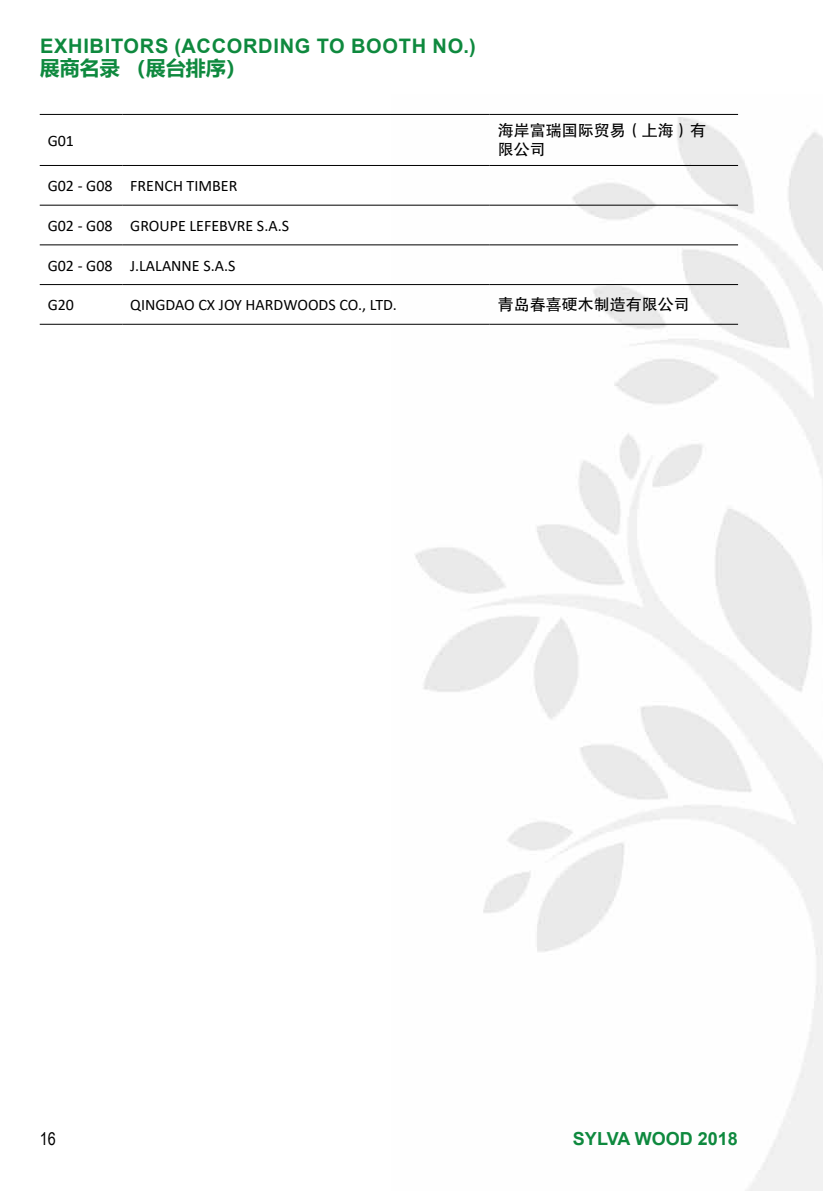
<style>
.page{position:relative;width:823px;height:1191px;background:#fff}
.page>*{position:absolute;margin:0;border:0;box-sizing:border-box;transform-origin:0 0}
.t1{font:700 20px "Arial";letter-spacing:.035em;color:#0e893e}
.t2{font:700 20px "Microsoft Ya Hei";color:#0e893e}
.t3{font:700 18px "Arial";color:#0e893e}
.t4{font:18px "Arial";color:#000;scale:.8 1}
.t5{font:16px "Calibri";color:#000}
.t6{font:16px/19.2px "FZHTJW GB1 0";color:#000}
</style>
<div class="page">
<img style="left:391px;top:113px;width:431px;height:1078px">
<hr style="left:40px;top:114px;width:82px;height:1px;background:#000">
<hr style="left:122px;top:114px;width:367px;height:1px;background:#000">
<hr style="left:489px;top:114px;width:248px;height:1px;background:#000">
<hr style="left:40px;top:165px;width:82px;height:1px;background:#000">
<hr style="left:122px;top:165px;width:367px;height:1px;background:#000">
<hr style="left:489px;top:165px;width:248px;height:1px;background:#000">
<hr style="left:40px;top:205px;width:82px;height:1px;background:#000">
<hr style="left:122px;top:205px;width:367px;height:1px;background:#000">
<hr style="left:489px;top:205px;width:248px;height:1px;background:#000">
<hr style="left:40px;top:244px;width:82px;height:1px;background:#000">
<hr style="left:122px;top:244px;width:367px;height:1px;background:#000">
<hr style="left:489px;top:244px;width:248px;height:1px;background:#000">
<hr style="left:40px;top:284px;width:82px;height:1px;background:#000">
<hr style="left:122px;top:284px;width:367px;height:1px;background:#000">
<hr style="left:489px;top:284px;width:248px;height:1px;background:#000">
<hr style="left:40px;top:324px;width:82px;height:1px;background:#000">
<hr style="left:122px;top:324px;width:367px;height:1px;background:#000">
<hr style="left:489px;top:324px;width:248px;height:1px;background:#000">
<p class="t1" style="left:40px;top:32px;width:437px">EXHIBITORS (ACCORDING TO BOOTH NO.)</p>
<p class="t2" style="left:40px;top:54px;width:207px">展商名录 （展台排序）</p>
<p class="t5" style="left:48px;top:129px;width:28px">G01</p>
<p class="t6" style="left:497px;top:121px;width:209px">海岸富瑞国际贸易（上海）有限公司</p>
<p class="t5" style="left:48px;top:175px;width:191px">G02 - G08 FRENCH TIMBER</p>
<p class="t5" style="left:48px;top:215px;width:243px">G02 - G08 GROUPE LEFEBVRE S.A.S</p>
<p class="t5" style="left:48px;top:254px;width:189px">G02 - G08 J.LALANNE S.A.S</p>
<p class="t5" style="left:48px;top:294px;width:28px">G20</p>
<p class="t5" style="left:130px;top:294px;width:268px">QINGDAO CX JOY HARDWOODS CO., LTD.</p>
<p class="t6" style="left:497px;top:295px;width:193px">青岛春喜硬木制造有限公司</p>
<p class="t4" style="left:40px;top:1126px;width:22px">16</p>
<p class="t3" style="left:572px;top:1126px;width:166px">SYLVA WOOD 2018</p>
</div>
